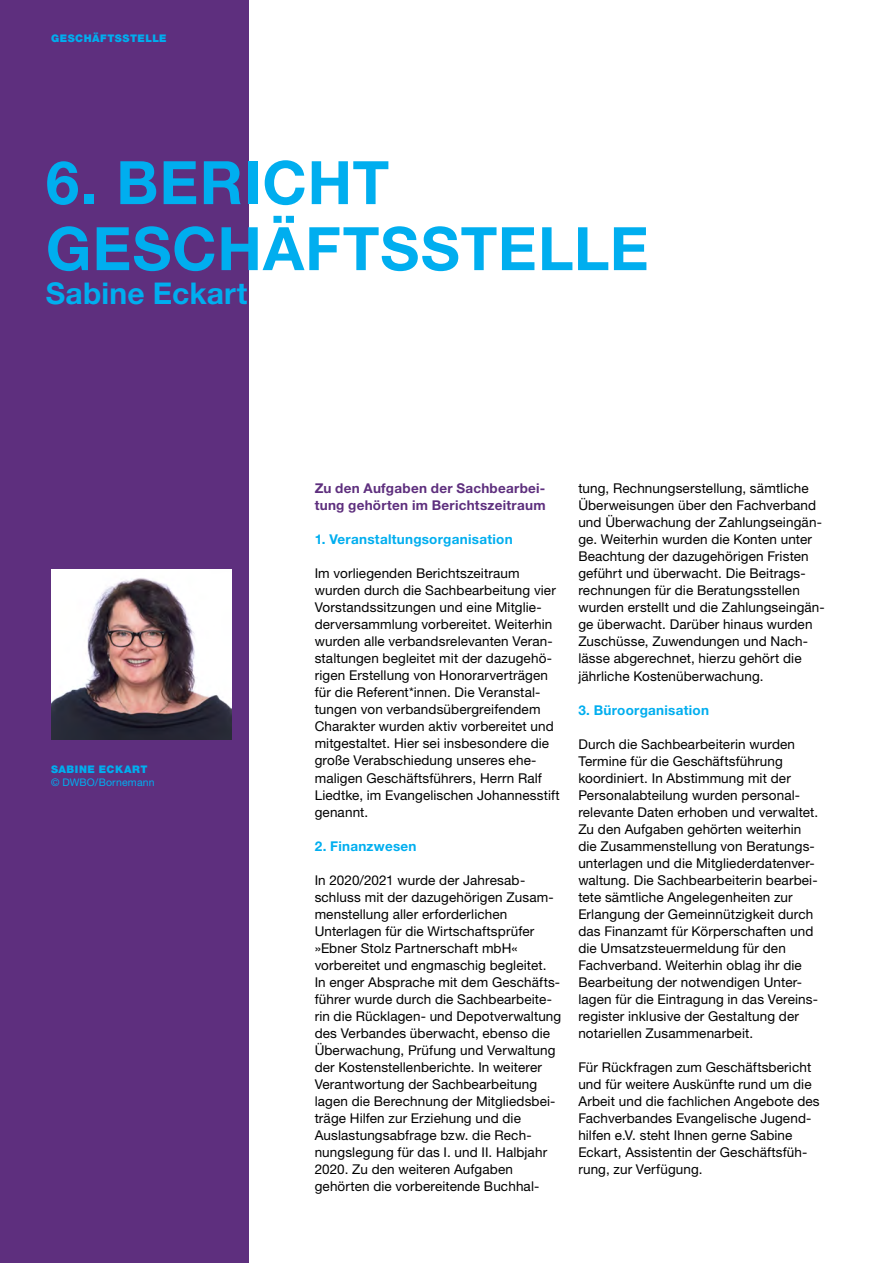
<style>
.page{position:relative;width:893px;height:1263px;background:#fff}
.page>*{position:absolute;margin:0;border:0;box-sizing:border-box;transform-origin:0 0}
.t1{font:700 60px/66px "Helvetica Neue LT Pro";letter-spacing:.015em;color:#00aeef}
.t2{font:700 30px "Helvetica Neue LT Pro";letter-spacing:.005em;color:#00aeef}
.t3{font:13.5px/17px "Helvetica Neue LT Pro";letter-spacing:.01em;color:#000}
.t4{font:700 13.5px "Helvetica Neue LT Pro";letter-spacing:.02em;color:#00aeef}
.t5{font:700 13.5px/17px "Helvetica Neue LT Pro";letter-spacing:.02em;color:#5e2f7e}
.t6{font:900 10.5px "Helvetica Neue LT Pro";letter-spacing:.05em;color:#00aeef}
.t7{font:10.5px "Helvetica Neue LT Pro";letter-spacing:.02em;color:#00aeef}
</style>
<div class="page">
<div style="left:0;top:0;width:249px;height:1263px;background:#5e2f7e"></div>
<img style="left:51px;top:570px;width:181px;height:170px">
<p class="t6" style="left:51px;top:31px;width:117px">GESCHÄFTSSTELLE</p>
<h1 class="t1" style="left:46px;top:148px;width:604px">6. Bericht<br>Geschäft sstelle</h1>
<h2 class="t2" style="left:46px;top:274px;width:203px">Sabine Eckart</h2>
<p class="t6" style="left:51px;top:763px;width:98px">SABI NE ECKART</p>
<p class="t7" style="left:51px;top:776px;width:105px">© DWBO/Bornemann</p>
<p class="t5" style="left:315px;top:480px;width:232px">Zu den Aufgaben der Sachbearbei&shy;tung gehörten im Berichtszeitraum</p>
<p class="t4" style="left:315px;top:531px;width:199px">1. Veranstaltungsorganisation</p>
<p class="t3" style="left:315px;top:565px;width:247px">Im vorliegenden Berichtszeitraum wurden durch die Sachbearbeitung vier Vorstandssitzungen und eine Mitglie&shy;derversammlung vorbereitet. Weiterhin wurden alle verbandsrelevanten Veran&shy;staltungen begleitet mit der dazugehö&shy;rigen Erstellung von Honorarverträgen für die Referent*innen. Die Veranstal&shy;tungen von verbandsübergreifendem Charakter wurden aktiv vorbereitet und mitgestaltet. Hier sei insbesondere die große Verabschiedung unseres ehe&shy;maligen Geschäftsführers, Herrn Ralf Liedtke, im Evangelischen Johannesstift genannt.</p>
<p class="t4" style="left:315px;top:837px;width:103px">2. Finanzwesen</p>
<p class="t3" style="left:315px;top:871px;width:248px">In 2020/2021 wurde der Jahresab&shy;schluss mit der dazugehörigen Zusam&shy;menstellung aller erforderlichen Unterlagen für die Wirtschaftsprüfer »Ebner Stolz Partnerschaft mbH« vorbereitet und engmaschig begleitet.<br>In enger Absprache mit dem Geschäfts&shy;führer wurde durch die Sachbearbeite&shy;rin die Rücklagen- und Depotverwaltung des Verbandes überwacht, ebenso die Überwachung, Prüfung und Verwaltung der Kostenstellenberichte. In weiterer Verantwortung der Sachbearbeitung lagen die Berechnung der Mitgliedsbei&shy;träge Hilfen zur Erziehung und die Auslastungsabfrage bzw. die Rech&shy;nungslegung für das I. und II. Halbjahr 2020. Zu den weiteren Aufgaben gehörten die vorbereitende Buchhal-</p>
<p class="t3" style="left:578px;top:480px;width:248px">tung, Rechnungserstellung, sämtliche Überweisungen über den Fachverband und Überwachung der Zahlungseingän&shy;ge. Weiterhin wurden die Konten unter Beachtung der dazugehörigen Fristen geführt und überwacht. Die Beitrags&shy;rechnungen für die Beratungsstellen wurden erstellt und die Zahlungseingän&shy;ge überwacht. Darüber hinaus wurden Zuschüsse, Zuwendungen und Nach&shy;lässe abgerechnet, hierzu gehört die jährliche Kostenüberwachung.</p>
<p class="t4" style="left:578px;top:701px;width:132px">3. Büroorganisation</p>
<p class="t3" style="left:578px;top:735px;width:241px">Durch die Sachbearbeiterin wurden Termine für die Geschäftsführung koordiniert. In Abstimmung mit der Personalabteilung wurden personal&shy;relevante Daten erhoben und verwaltet.<br>Zu den Aufgaben gehörten weiterhin die Zusammenstellung von Beratungs&shy;unterlagen und die Mitgliederdatenver&shy;waltung. Die Sachbearbeiterin bearbei&shy;tete sämtliche Angelegenheiten zur Erlangung der Gemeinnützigkeit durch das Finanzamt für Körperschaften und die Umsatzsteuermeldung für den Fachverband. Weiterhin oblag ihr die Bearbeitung der notwendigen Unter&shy;lagen für die Eintragung in das Vereins&shy;register inklusive der Gestaltung der notariellen Zusammenarbeit.</p>
<p class="t3" style="left:578px;top:1058px;width:243px">Für Rückfragen zum Geschäftsbericht und für weitere Auskünfte rund um die Arbeit und die fachlichen Angebote des Fachverbandes Evangelische Jugend&shy;hilfen e.V. steht Ihnen gerne Sabine Eckart, Assistentin der Geschäftsfüh&shy;rung, zur Verfügung.</p>
</div>
